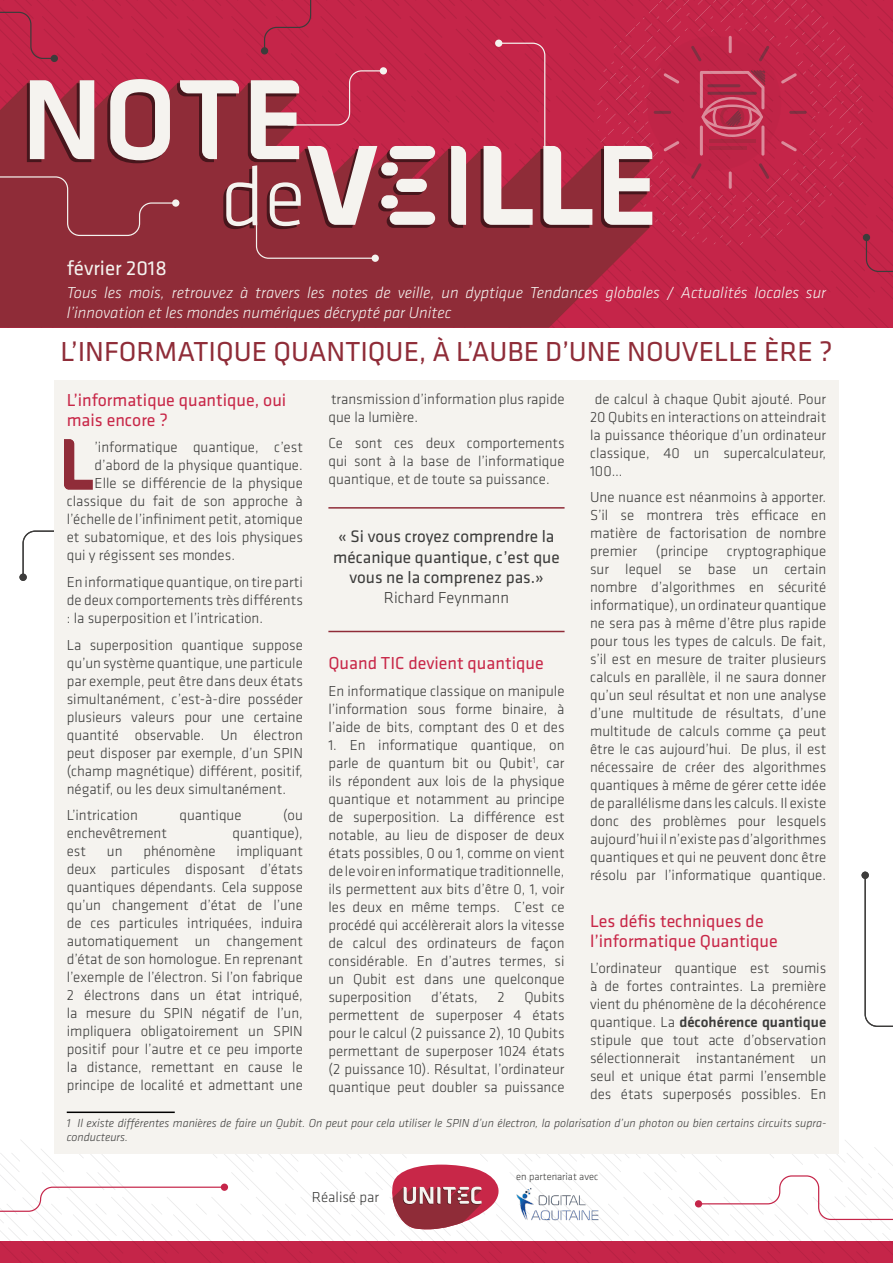
<style>
.page{position:relative;width:893px;height:1263px;background:#fff}
.page>*{position:absolute;margin:0;border:0;box-sizing:border-box;transform-origin:0 0}
.t1{font:28.5px "Klavika";color:#8f2c38}
.t2{font:21px "Klavika";color:#f5f3ef}
.t3{font:18px/19.8px "Klavika";color:#c82748}
.t4{font:17.25px/20.7px "Klavika";color:#3c3c3b;text-align:center}
.t5{font:italic 300 16.5px/19.8px "Klavika";color:#f5f3ef}
.t6{font:300 16.5px "Klavika";color:#3c3c3b}
.t7{font:300 15px/18px "Klavika";color:#3c3c3b;text-align:justify}
.t8{font:italic 300 12px/14.4px "Klavika";color:#3c3c3b}
.t9{font:300 10.5px "Klavika";color:#3c3c3b}
.s1{font-weight:500}
</style>
<div class="page">
<svg style="left:865px;top:877px;width:28px;height:150px"></svg>
<div style="left:861px;top:871px;width:8px;height:8px;background:#3d3c3b;border-radius:50%"></div>
<svg style="left:23px;top:530px;width:31px;height:46px"></svg>
<div style="left:19px;top:574px;width:8px;height:7px;background:#3d3c3b;border-radius:50%"></div>
<svg style="left:0;top:0;width:893px;height:328px;background:#b33950"></svg>
<div style="left:261px;top:47px;width:7px;height:7px;background:#3d3c3b;border-radius:50%"></div>
<svg style="left:0;top:1140px;width:893px;height:123px"></svg>
<img style="left:513px;top:1186px;width:88px;height:36px">
<div style="left:54px;top:380px;width:785px;height:774px;background:#f5f3ef"></div>
<hr style="left:67px;top:1111px;width:108px;height:2px;background:#000">
<hr style="left:328px;top:507px;width:237px;height:2px;background:#8f2c38">
<hr style="left:328px;top:631px;width:237px;height:1px;background:#8f2c38">
<img style="left:64px;top:439px;width:29px;height:50px">
<h2 class="t2" style="left:67px;top:255px;width:102px">février 2018</h2>
<p class="t5" style="left:67px;top:283px;width:761px">Tous les mois, retrouvez à travers les notes de veille, un dyptique Tendances globales / Actualités locales sur l’innovation et les mondes numériques décrypté par Unitec</p>
<h1 class="t1" style="left:60px;top:333px;width:774px">L’INFORMATIQUE QUANTIQUE, À L’AUBE D’UNE NOUVELLE ÈRE ?</h1>
<p class="t3" style="left:67px;top:390px;width:221px">L’informatique quantique, oui mais encore ?</p>
<p class="t7" style="left:95px;top:438px;width:210px">’informatique quantique, c’est</p>
<p class="t7" style="left:95px;top:456px;width:210px">d’abord de la physique quantique.</p>
<p class="t7" style="left:95px;top:474px;width:210px">Elle se différencie de la physique</p>
<p class="t7" style="left:67px;top:492px;width:238px">classique du fait de son approche à</p>
<p class="t7" style="left:67px;top:510px;width:238px">l’échelle de l’infiniment petit, atomique</p>
<p class="t7" style="left:67px;top:528px;width:238px">et subatomique, et des lois physiques</p>
<p class="t7" style="left:67px;top:546px;width:170px">qui y régissent ses mondes.</p>
<p class="t7" style="left:67px;top:573px;width:238px">En informatique quantique, on tire parti de deux comportements très différents : la superposition et l’intrication.</p>
<p class="t7" style="left:67px;top:635px;width:238px">La superposition quantique suppose qu’un système quantique, une particule par exemple, peut être dans deux états simultanément, c’est-à-dire posséder plusieurs valeurs pour une certaine quantité observable. Un électron peut disposer par exemple, d’un SPIN (champ magnétique) différent, positif, négatif, ou les deux simultanément.</p>
<p class="t7" style="left:67px;top:806px;width:73px">L’intrication</p>
<p class="t7" style="left:179px;top:806px;width:64px">quantique</p>
<p class="t7" style="left:283px;top:806px;width:21px">(ou</p>
<p class="t7" style="left:67px;top:824px;width:102px">enchevêtrement</p>
<p class="t7" style="left:232px;top:824px;width:72px">quantique),</p>
<p class="t7" style="left:67px;top:842px;width:21px">est</p>
<p class="t7" style="left:107px;top:842px;width:17px">un</p>
<p class="t7" style="left:143px;top:842px;width:74px">phénomène</p>
<p class="t7" style="left:328px;top:390px;width:238px">transmission d’information plus rapide que la lumière.</p>
<p class="t7" style="left:328px;top:434px;width:238px">Ce sont ces deux comportements qui sont à la base de l’informatique quantique, et de toute sa puissance.</p>
<p class="t7" style="left:590px;top:390px;width:238px;text-indent:5px">de calcul à chaque Qubit ajouté. Pour 20 Qubits en interactions on atteindrait la puissance théorique d’un ordinateur classique, 40 un supercalculateur, 100…</p>
<p class="t7" style="left:590px;top:488px;width:238px">Une nuance est néanmoins à apporter.<br>S’il se montrera très efficace en matière de factorisation de nombre premier (principe cryptographique sur lequel se base un certain nombre d’algorithmes en sécurité informatique), un ordinateur quantique ne sera pas à même d’être plus rapide pour tous les types de calculs. De fait, s’il est en mesure de traiter plusieurs calculs en parallèle, il ne saura donner qu’un seul résultat et non une analyse d’une multitude de résultats, d’une multitude de calculs comme ça peut être le cas aujourd’hui. De plus, il est nécessaire de créer des algorithmes quantiques à même de gérer cette idée de parallélisme dans les calculs. Il existe donc des problèmes pour lesquels aujourd’hui il n’existe pas d’algorithmes quantiques et qui ne peuvent donc être résolu par l’informatique quantique.</p>
<p class="t3" style="left:590px;top:910px;width:189px">Les défis techniques de l’informatique Quantique</p>
<p class="t7" style="left:590px;top:959px;width:238px">L’ordinateur quantique est soumis à de fortes contraintes. La première vient du phénomène de la décohérence quantique. La <span class="s1">décohérence quantique </span>stipule que tout acte d’observation sélectionnerait instantanément un seul et unique état parmi l’ensemble des états superposés possibles. En</p>
<p class="t4" style="left:333px;top:525px;width:228px">« Si vous croyez comprendre la mécanique quantique, c’est que vous ne la comprenez pas.»</p>
<p class="t6" style="left:384px;top:588px;width:127px">Richard Feynmann</p>
<p class="t3" style="left:328px;top:653px;width:217px">Quand TIC devient quantique</p>
<p class="t7" style="left:328px;top:682px;width:238px">En informatique classique on manipule l’information sous forme binaire, à l’aide de bits, comptant des 0 et des</p>
<p class="t7" style="left:328px;top:736px;width:238px">1. En informatique quantique, on parle de quantum bit ou Qubit<sup>1</sup>, car ils répondent aux lois de la physique quantique et notamment au principe de superposition. La différence est notable, au lieu de disposer de deux états possibles, 0 ou 1, comme on vient de le voir en informatique traditionnelle, ils permettent aux bits d’être 0, 1, voir les deux en même temps. C’est ce procédé qui accélèrerait alors la vitesse de calcul des ordinateurs de façon considérable. En d’autres termes, si un Qubit est dans une quelconque superposition</p>
<p class="t7" style="left:67px;top:842px;width:238px;text-indent:170px">impliquant deux particules disposant d’états quantiques dépendants. Cela suppose qu’un changement d’état de l’une de ces particules intriquées, induira automatiquement un changement d’état de son homologue. En reprenant l’exemple de l’électron. Si l’on fabrique 2 électrons dans un état intriqué, la mesure du SPIN négatif de l’un, impliquera obligatoirement un SPIN positif pour l’autre et ce peu importe la distance, remettant en cause le principe de localité et admettant une</p>
<p class="t8" style="left:67px;top:1115px;width:761px">1 Il existe différentes manières de faire un Qubit. On peut pour cela utiliser le SPIN d’un électron, la polarisation d’un photon ou bien certains circuits supra&shy;conducteurs.</p>
<p class="t7" style="left:328px;top:988px;width:238px;text-indent:196px">Qubits permettent de superposer 4 états pour le calcul (2 puissance 2), 10 Qubits permettant de superposer 1024 états (2 puissance 10). Résultat, l’ordinateur quantique peut doubler sa puissance</p>
<p class="t7" style="left:431px;top:988px;width:48px">d’états,</p>
<p class="t7" style="left:497px;top:988px;width:9px">2</p>
<p class="t7" style="left:312px;top:1188px;width:69px">Réalisé par</p>
<p class="t9" style="left:516px;top:1170px;width:84px">en partenariat avec</p>
</div>
